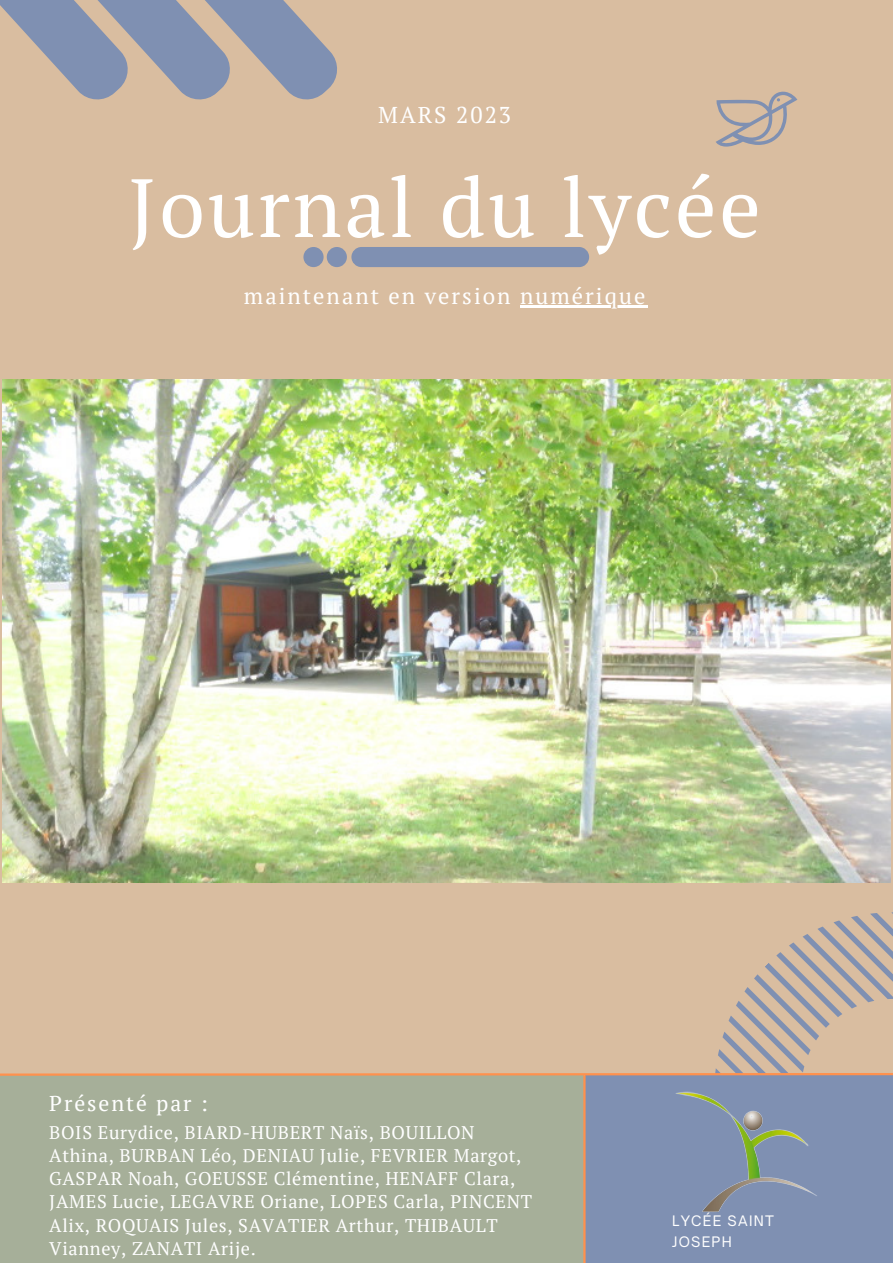
<style>
.page{position:relative;width:893px;height:1264px;background:#fff}
.page>*{position:absolute;margin:0;border:0;box-sizing:border-box;transform-origin:0 0}
.t1{font:82.5px "PT Serif";letter-spacing:.035em;color:#fff}
.t2{font:22.8px "PT Serif";letter-spacing:.09em;color:#fff}
.t3{font:22.5px "PT Serif";letter-spacing:.09em;color:#fff}
.t4{font:21.6px "PT Serif";letter-spacing:.09em;color:#fff}
.t5{font:18.3px/23.2px "PT Serif";letter-spacing:.035em;color:#fff}
.t6{font:13.8px/21.3px "Open Sauce One";letter-spacing:.09em;color:#fff}
</style>
<div class="page">
<div style="left:0;top:0;width:892px;height:1262px;background:#d9bda0"></div>
<hr style="left:520px;top:305px;width:127px;height:2px;background:#fff">
<svg style="left:0;top:0;width:337px;height:100px"></svg>
<svg style="left:303px;top:247px;width:286px;height:20px;background:#8593b0"></svg>
<svg style="left:716px;top:91px;width:81px;height:56px"></svg>
<svg style="left:0;top:912px;width:892px;height:350px"></svg>
<hr style="left:583px;top:1075px;width:2px;height:187px;background:#ff914d">
<img style="left:3px;top:380px;width:887px;height:502px">
<p class="t2" style="left:378px;top:100px;width:134px">MARS 2023</p>
<h1 class="t1" style="left:128px;top:151px;width:634px">Journal du lycée</h1>
<p class="t3" style="left:244px;top:281px;width:403px">maintenant en version numérique</p>
<p class="t4" style="left:49px;top:1088px;width:160px">Présenté par :</p>
<p class="t5" style="left:49px;top:1120px;width:484px">BOIS Eurydice, BIARD-HUBERT Naïs, BOUILLON Athina, BURBAN Léo, DENIAU Julie, FEVRIER Margot, GASPAR Noah, GOEUSSE Clémentine, HENAFF Clara, JAMES Lucie, LEGAVRE Oriane, LOPES Carla, PINCENT Alix, ROQUAIS Jules, SAVATIER Arthur, THIBAULT Vianney, ZANATI Arije.</p>
<p class="t6" style="left:672px;top:1209px;width:103px">LYCÉE SAINT<br>JOSEPH</p>
</div>
